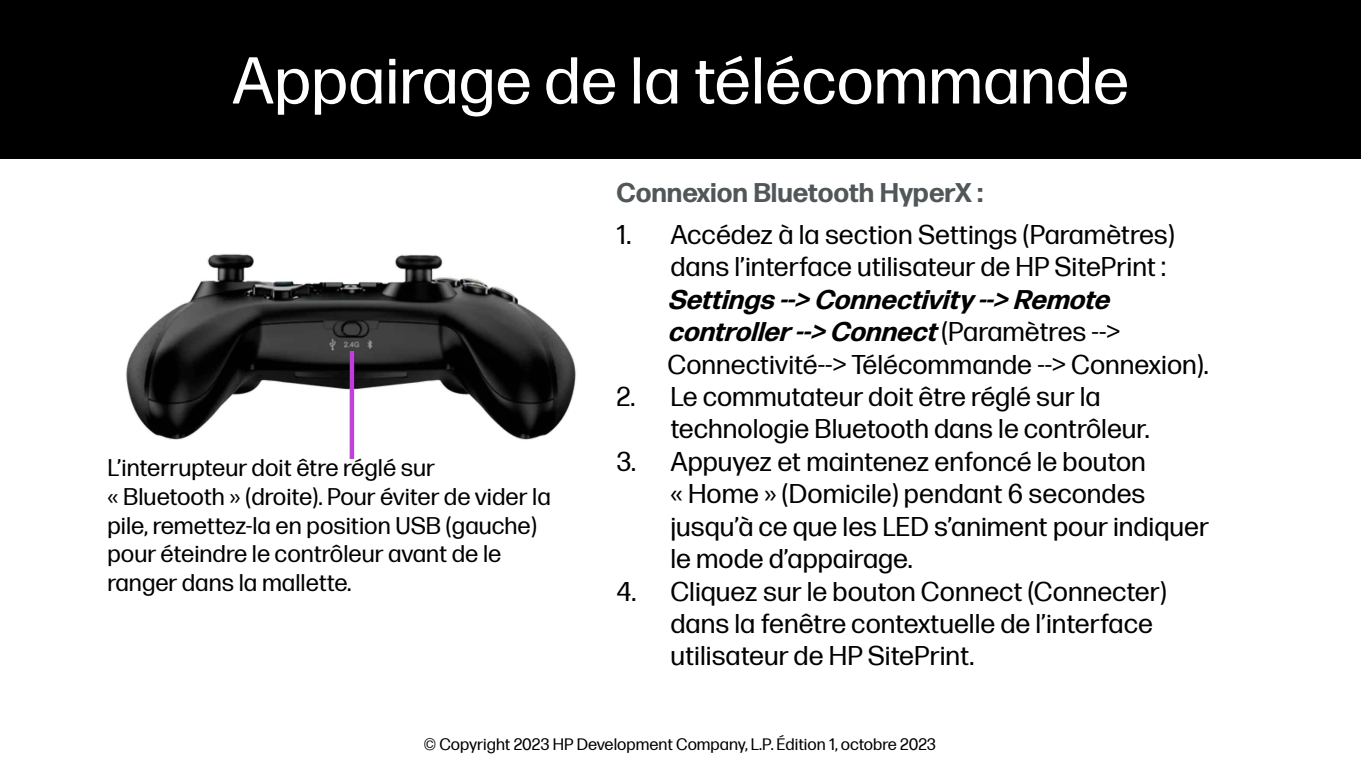
<style>
.page{position:relative;width:1361px;height:766px;background:#fff}
.page>*{position:absolute;margin:0;border:0;box-sizing:border-box;transform-origin:0 0}
.t1{font:66px "Forma DJR Micro";color:#fff}
.t2{font:27px/32.4px "Forma DJR Micro";color:#000}
.t3{font:700 27px "Forma DJR Micro Greek";color:#515759}
.t4{font:24px/28.8px "Forma DJR Micro";color:#000}
.t5{font:16.5px "Forma DJR Micro";color:#000}
.s1{font-family:"Forma DJR Micro Greek";font-weight:700;font-style:italic}
</style>
<div class="page">
<img style="left:126px;top:254px;width:450px;height:204px">
<div style="left:0;top:0;width:1361px;height:159px;background:#000"></div>
<p class="t1" style="left:232px;top:33px;width:898px">Appairage de la télécommande</p>
<p class="t4" style="left:107px;top:451px;width:445px">L’interrupteur doit être réglé sur<br>« Bluetooth » (droite). Pour éviter de vider la pile, remettez-la en position USB (gauche) pour éteindre le contrôleur avant de le ranger dans la mallette.</p>
<p class="t3" style="left:616px;top:172px;width:368px">Connexion Bluetooth HyperX :</p>
<p class="t2" style="left:670px;top:216px;width:506px;text-indent:-54px">1. Accédez à la section Settings (Paramètres) dans l’interface utilisateur de HP SitePrint :</p>
<p class="t2" style="left:667px;top:281px;width:543px"><span class="s1">Settings--&gt;Connectivity--&gt;Remote controller--&gt;Connect</span> ( P a r a m è t r e s - - &gt;<br>Connectivité--&gt; Télécommande --&gt; Connexion).</p>
<p class="t2" style="left:670px;top:378px;width:481px;text-indent:-54px">2. Le commutateur doit être réglé sur la technologie Bluetooth dans le contrôleur.</p>
<p class="t2" style="left:670px;top:443px;width:540px;text-indent:-54px">3. Appuyez et maintenez enfoncé le bouton<br>« Home » (Domicile) pendant 6 secondes jusqu’à ce que les LED s’animent pour indiquer le mode d’appairage.</p>
<p class="t2" style="left:670px;top:573px;width:498px;text-indent:-54px">4. Cliquez sur le bouton Connect (Connecter) dans la fenêtre contextuelle de l’interface utilisateur de HP SitePrint.</p>
<p class="t5" style="left:424px;top:732px;width:513px">© Copyright 2023 HP Development Company, L.P. Édition 1, octobre 2023</p>
</div>
